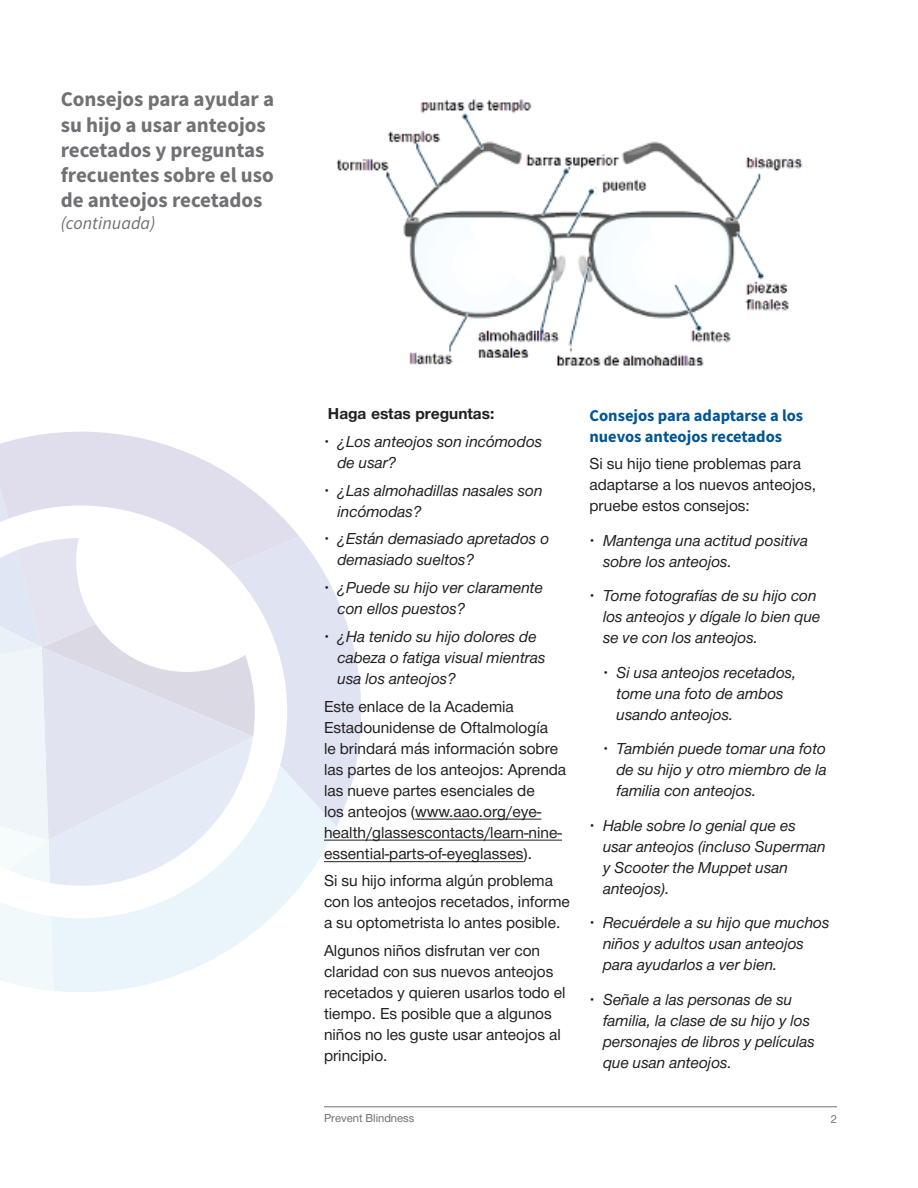
<style>
.page{position:relative;width:918px;height:1188px;background:#fff}
.page>*{position:absolute;margin:0;border:0;box-sizing:border-box;transform-origin:0 0}
.t1{font:700 21px/25.2px "Source Sans Pro";color:#717074}
.t2{font:italic 18px "Source Sans Pro";color:#717074}
.t3{font:16.5px/21px "Helvetica Neue H56";color:#231f20}
.t4{font:16.5px/21px "Helvetica Neue H55";color:#231f20}
.t5{font:700 16.5px/21px "Source Sans Pro";color:#005595}
.t6{font:16.5px "Helvetica Neue H75";color:#231f20}
.t7{font:12px "Helvetica Neue H55";color:#717074}
</style>
<div class="page">
<svg style="left:54px;top:886px;width:246px;height:106px;fill:#eaf4fb"></svg>
<svg style="left:0;top:902px;width:54px;height:89px"></svg>
<svg style="left:0;top:432px;width:361px;height:454px"></svg>
<hr style="left:324px;top:1107px;width:513px;height:1px;background:#717074">
<img style="left:336px;top:99px;width:467px;height:267px">
<hr style="left:415px;top:819px;width:126px;height:1px;background:#231f20">
<hr style="left:324px;top:840px;width:238px;height:1px;background:#231f20">
<hr style="left:324px;top:861px;width:200px;height:1px;background:#231f20">
<p class="t1" style="left:61px;top:87px;width:215px">Consejos para ayudar a su hijo a usar anteojos recetados y preguntas frecuentes sobre el uso de anteojos recetados</p>
<p class="t2" style="left:61px;top:211px;width:96px">(continuada)</p>
<p class="t6" style="left:328px;top:403px;width:168px">Haga estas preguntas:</p>
<p class="t3" style="left:338px;top:432px;width:206px;text-indent:-14px">• ¿Los anteojos son incómodos de usar?</p>
<p class="t3" style="left:338px;top:481px;width:207px;text-indent:-14px">• ¿Las almohadillas nasales son incómodas?</p>
<p class="t3" style="left:338px;top:530px;width:213px;text-indent:-14px">• ¿Están demasiado apretados o demasiado sueltos?</p>
<p class="t3" style="left:338px;top:579px;width:207px;text-indent:-14px">• ¿Puede su hijo ver claramente con ellos puestos?</p>
<p class="t3" style="left:338px;top:627px;width:209px;text-indent:-14px">• ¿Ha tenido su hijo dolores de cabeza o fatiga visual mientras usa los anteojos?</p>
<p class="t4" style="left:324px;top:697px;width:244px">Este enlace de la Academia Estadounidense de Oftalmología<br>le brindará más información sobre las partes de los anteojos: Aprenda las nueve partes esenciales de<br>los anteojos (www.aao.org/eye&shy;health/glassescontacts/learn-nine&shy;essential-parts-of-eyeglasses).</p>
<p class="t4" style="left:324px;top:872px;width:248px">Si su hijo informa algún problema con los anteojos recetados, informe a su optometrista lo antes posible.</p>
<p class="t4" style="left:324px;top:942px;width:243px">Algunos niños disfrutan ver con claridad con sus nuevos anteojos recetados y quieren usarlos todo el tiempo. Es posible que a algunos niños no les guste usar anteojos al principio.</p>
<p class="t5" style="left:590px;top:404px;width:215px">Consejos para adaptarse a los nuevos anteojos recetados</p>
<p class="t4" style="left:590px;top:455px;width:228px">Si su hijo tiene problemas para adaptarse a los nuevos anteojos, pruebe estos consejos:</p>
<p class="t3" style="left:603px;top:531px;width:207px;text-indent:-14px">• Mantenga una actitud positiva sobre los anteojos.</p>
<p class="t3" style="left:603px;top:587px;width:219px;text-indent:-14px">• Tome fotografías de su hijo con los anteojos y dígale lo bien que se ve con los anteojos.</p>
<p class="t3" style="left:616px;top:663px;width:182px;text-indent:-14px">• Si usa anteojos recetados, tome una foto de ambos usando anteojos.</p>
<p class="t3" style="left:616px;top:740px;width:212px;text-align:justify;text-indent:-14px">• También puede tomar una foto de su hijo y otro miembro de la familia con anteojos.</p>
<p class="t3" style="left:603px;top:816px;width:224px;text-indent:-14px">• Hable sobre lo genial que es usar anteojos (incluso Superman y Scooter the Muppet usan anteojos).</p>
<p class="t3" style="left:603px;top:914px;width:228px;text-indent:-14px">• Recuérdele a su hijo que muchos niños y adultos usan anteojos para ayudarlos a ver bien.</p>
<p class="t3" style="left:603px;top:990px;width:214px;text-indent:-14px">• Señale a las personas de su familia, la clase de su hijo y los personajes de libros y películas que usan anteojos.</p>
<p class="t7" style="left:324px;top:1110px;width:92px">Prevent Blindness</p>
<p class="t7" style="left:831px;top:1111px;width:8px">2</p>
</div>
